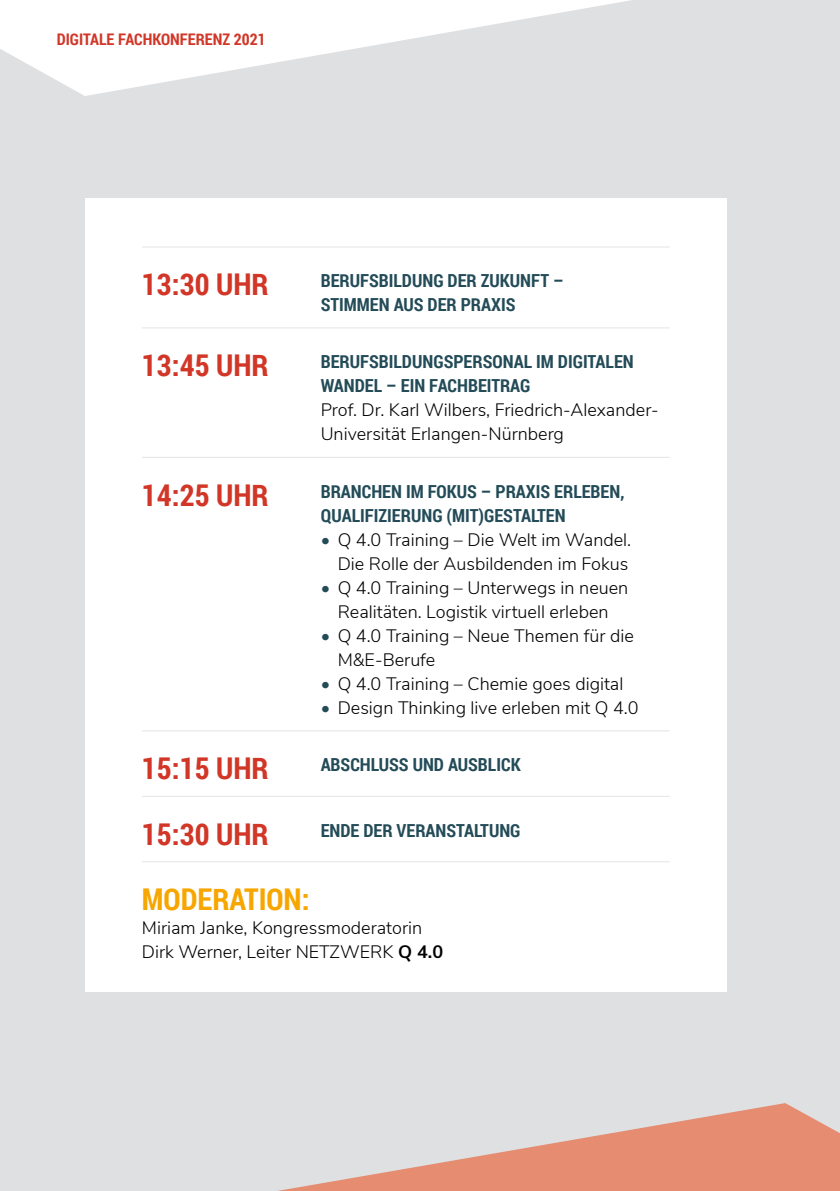
<style>
.page{position:relative;width:840px;height:1191px;background:#fff}
.page>*{position:absolute;margin:0;border:0;box-sizing:border-box;transform-origin:0 0}
.t1{font:700 30px "Roboto Condensed";color:#d13627}
.t2{font:700 30px "Roboto Condensed";color:#f7a600}
.t3{font:300 18px/24px "Nunito Sans";color:#000}
.t4{font:700 18px/24px "Roboto Condensed";color:#234b58}
.t5{font:700 16px "Roboto Condensed";color:#d13627}
.s1{font-weight:700;color:#234b58}
.s2{font-weight:700}
</style>
<div class="page">
<div style="left:0;top:0;width:839px;height:1191px;background:#dfe0e2"></div>
<div style="left:85px;top:198px;width:641px;height:794px;background:#fff"></div>
<hr style="left:142px;top:246px;width:170px;height:1px;background:#e2e4e7">
<hr style="left:312px;top:246px;width:357px;height:1px;background:#e2e4e7">
<hr style="left:142px;top:327px;width:170px;height:1px;background:#e2e4e7">
<hr style="left:312px;top:327px;width:357px;height:1px;background:#e2e4e7">
<hr style="left:142px;top:457px;width:170px;height:1px;background:#e2e4e7">
<hr style="left:312px;top:457px;width:357px;height:1px;background:#e2e4e7">
<hr style="left:142px;top:730px;width:170px;height:1px;background:#e2e4e7">
<hr style="left:312px;top:730px;width:357px;height:1px;background:#e2e4e7">
<hr style="left:142px;top:796px;width:170px;height:1px;background:#e2e4e7">
<hr style="left:312px;top:796px;width:357px;height:1px;background:#e2e4e7">
<hr style="left:142px;top:861px;width:170px;height:1px;background:#e2e4e7">
<hr style="left:312px;top:861px;width:357px;height:1px;background:#e2e4e7">
<svg style="left:0;top:0;width:631px;height:96px;fill:#fff"></svg>
<svg style="left:278px;top:1103px;width:561px;height:88px;fill:#e58c71"></svg>
<p class="t5" style="left:57px;top:28px;width:210px">DIGITALE FACHKONFERENZ 2021</p>
<h1 class="t1" style="left:142px;top:264px;width:128px">13:30 UHR</h1>
<p class="t4" style="left:320px;top:268px;width:244px">BERUFSBILDUNG DER ZUKUNFT –<br>STIMMEN AUS DER PRAXIS</p>
<h1 class="t1" style="left:142px;top:344px;width:128px">13:45 UHR</h1>
<p class="t4" style="left:320px;top:349px;width:314px">BERUFSBILDUNGSPERSONAL IM DIGITALEN<br>WANDEL – EIN FACHBEITRAG</p>
<p class="t3" style="left:320px;top:397px;width:339px">Prof. Dr. Karl Wilbers, Friedrich-Alexander-<br>Universität Erlangen-Nürnberg</p>
<h1 class="t1" style="left:142px;top:474px;width:128px">14:25 UHR</h1>
<p class="t4" style="left:320px;top:478px;width:305px">BRANCHEN IM FOKUS – PRAXIS ERLEBEN,<br>QUALIFIZIERUNG (MIT)GESTALTEN</p>
<p class="t3" style="left:320px;top:526px;width:312px;text-align:right"><span class="s1">•</span> Q 4.0 Training – Die Welt im Wandel.<br>Die Rolle der Ausbildenden im Fokus</p>
<p class="t3" style="left:320px;top:574px;width:309px;text-align:center"><span class="s1">•</span> Q 4.0 Training – Unterwegs in neuen<br>Realitäten. Logistik virtuell erleben</p>
<p class="t3" style="left:337px;top:622px;width:297px;text-indent:-17px"><span class="s1">•</span> Q 4.0 Training – Neue Themen für die<br>M&amp;E-Berufe</p>
<p class="t3" style="left:320px;top:670px;width:304px"><span class="s1">•</span> Q 4.0 Training – Chemie goes digital</p>
<p class="t3" style="left:320px;top:694px;width:319px"><span class="s1">•</span> Design Thinking live erleben mit Q 4.0</p>
<h1 class="t1" style="left:142px;top:747px;width:128px">15:15 UHR</h1>
<p class="t4" style="left:320px;top:752px;width:201px">ABSCHLUSS UND AUSBLICK</p>
<h1 class="t1" style="left:142px;top:813px;width:128px">15:30 UHR</h1>
<p class="t4" style="left:320px;top:817px;width:201px">ENDE DER VERANSTALTUNG</p>
<h1 class="t2" style="left:142px;top:878px;width:169px">MODERATION:</h1>
<p class="t3" style="left:142px;top:915px;width:302px">Miriam Janke, Kongressmoderatorin<br>Dirk Werner, Leiter NETZWERK <span class="s2">Q 4.0</span></p>
</div>
